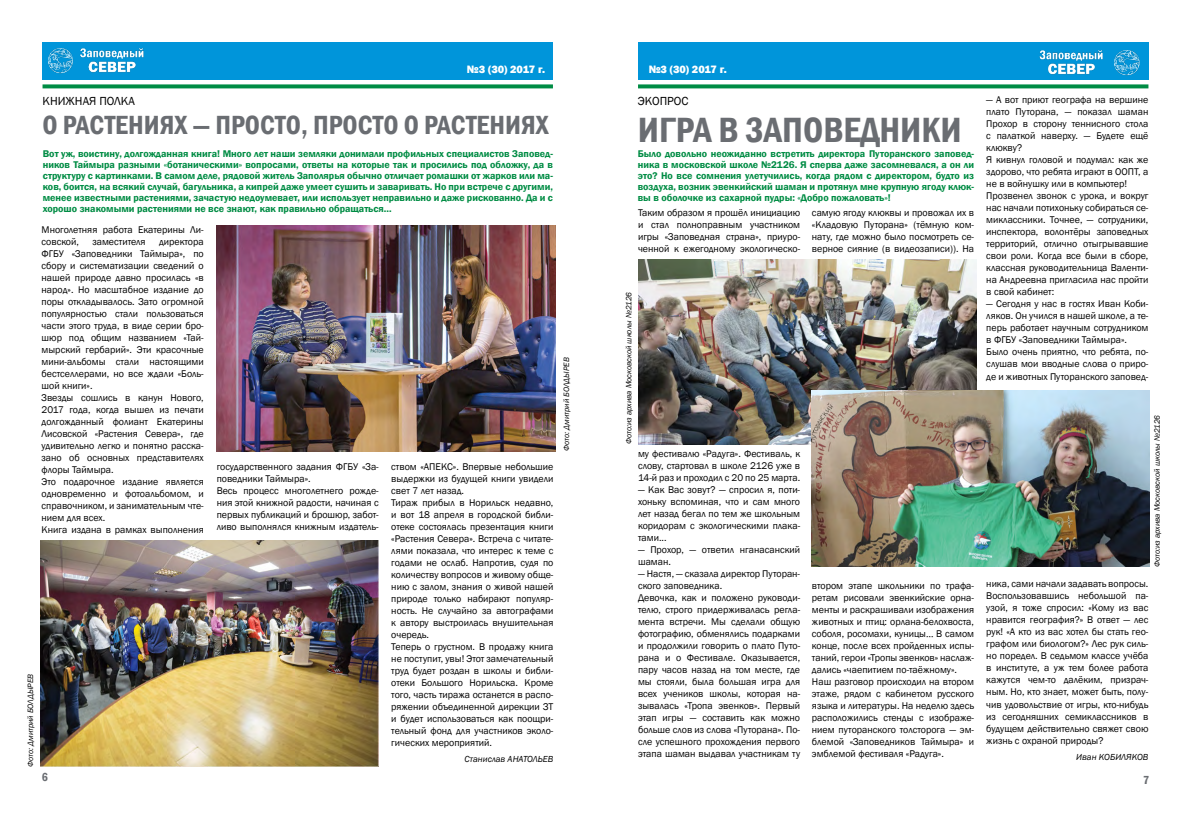
<style>
.page{position:relative;width:1191px;height:823px;background:#fff}
.page>*{position:absolute;margin:0;border:0;box-sizing:border-box;transform-origin:0 0}
.t1{font:600 condensed 36px "Franklin Gothic";color:#6a6d72}
.t2{font:600 condensed 27px "Franklin Gothic";color:#6a6d72}
.t3{font:12px "Franklin Gothic";color:#000}
.t4{font:600 condensed 12px "Franklin Gothic";color:#6a6d72}
.t5{font:800 11px "Franklin Gothic";letter-spacing:-.01em;color:#fff}
.t6{font:10px/12px "Franklin Gothic";color:#000}
.t7{font:600 10px/11px "Franklin Gothic";color:#008c44;text-align:justify}
.t8{font:italic 9px "Franklin Gothic";color:#000}
.t9{font:italic 8px "Franklin Gothic";color:#000}
</style>
<div class="page">
<div style="left:43px;top:43px;width:510px;height:37px;background:#0095da"></div>
<svg style="left:43px;top:84px;width:510px;height:4px;background:#1b9857"></svg>
<img style="left:49px;top:48px;width:95px;height:26px">
<div style="left:638px;top:43px;width:510px;height:37px;background:#0095da"></div>
<svg style="left:638px;top:84px;width:510px;height:4px;background:#1b9857"></svg>
<img style="left:1039px;top:50px;width:64px;height:25px">
<img style="left:1114px;top:50px;width:26px;height:26px">
<img style="left:638px;top:259px;width:338px;height:185px">
<img style="left:811px;top:390px;width:338px;height:176px">
<img style="left:217px;top:225px;width:338px;height:226px">
<img style="left:40px;top:540px;width:339px;height:225px">
<p class="t5" style="left:467px;top:62px;width:80px">№3 (30) 2017 г.</p>
<p class="t3" style="left:43px;top:93px;width:94px">КНИЖНАЯ ПОЛКА</p>
<h2 class="t2" style="left:43px;top:107px;width:507px">О РАСТЕНИЯХ — ПРОСТО, ПРОСТО О РАСТЕНИЯХ</h2>
<p class="t7" style="left:43px;top:149px;width:512px">Вот уж, воистину, долгожданная книга! Много лет наши земляки донимали профильных специалистов Заповед&shy;ников Таймыра разными «ботаническими» вопросами, ответы на которые так и просились под обложку, да в структуру с картинками. В самом деле, рядовой житель Заполярья обычно отличает ромашки от жарков или ма&shy;ков, боится, на всякий случай, багульника, а кипрей даже умеет сушить и заваривать. Но при встрече с другими, менее известными растениями, зачастую недоумевает, или использует неправильно и даже рискованно. Да и с хорошо знакомыми растениями не все знают, как правильно обращаться…</p>
<p class="t6" style="left:42px;top:223px;width:164px">Многолетняя работа Екатерины Ли&shy;совской,</p>
<p class="t6" style="left:42px;top:235px;width:164px;text-indent:117px">директора<br>ФГБУ «Заповедники Таймыра», по сбору и систематизации сведений о нашей природе давно просилась «в народ». Но масштабное издание до поры откладывалось. Зато огромной популярностью стали пользоваться части этого труда, в виде серии бро&shy;шюр под общим названием «Тай&shy;мырский гербарий». Эти красочные мини-альбомы стали настоящими бестселлерами, но все ждали «Боль&shy;шой книги».<br>Звезды сошлись в канун Нового,<br>2017 года, когда вышел из печати долгожданный фолиант Екатерины<br>Лисовской «Растения Севера», где удивительно легко и понятно расска&shy;зано об основных представителях флоры Таймыра.<br>Это подарочное издание является одновременно и фотоальбомом, и справочником, и занимательным чте&shy;нием для всех.<br>Книга издана в рамках выполнения</p>
<p class="t6" style="left:92px;top:235px;width:55px">заместителя</p>
<p class="t6" style="left:391px;top:460px;width:164px">ством «АПЕКС». Впервые небольшие выдержки из будущей книги увидели свет 7 лет назад.<br>Тираж прибыл в Норильск недавно, и вот 18 апреля в городской библи&shy;отеке состоялась презентация книги «Растения Севера». Встреча с читате&shy;лями показала, что интерес к теме с годами не ослаб. Напротив, судя по количеству вопросов и живому обще&shy;нию с залом, знания о живой нашей природе только набирают популяр&shy;ность. Не случайно за автографами к автору выстроилась внушительная очередь.<br>Теперь о грустном. В продажу книга не поступит, увы! Этот замечательный труд будет роздан в школы и библи&shy;отеки Большого Норильска. Кроме того, часть тиража останется в распо&shy;ряжении объединенной дирекции ЗТ и будет использоваться как поощри&shy;тельный фонд для участников эколо&shy;гических мероприятий.</p>
<p class="t8" style="left:464px;top:753px;width:90px">Станислав АНАТОЛЬЕВ</p>
<p class="t6" style="left:217px;top:460px;width:164px">государственного задания ФГБУ «За&shy;поведники Таймыра».<br>Весь процесс многолетнего рожде&shy;ния этой книжной радости, начиная с первых публикаций и брошюр, забот&shy;ливо выполнялся книжным издатель-</p>
<p class="t9" style="left:26px;top:766px;width:95px;rotate:-90deg">Фото: Дмитрий БОЛДЫРЕВ</p>
<p class="t9" style="left:561px;top:450px;width:95px;rotate:-90deg">Фото: Дмитрий БОЛДЫРЕВ</p>
<p class="t5" style="left:648px;top:62px;width:80px">№3 (30) 2017 г.</p>
<p class="t3" style="left:638px;top:93px;width:52px">ЭКОПРОС</p>
<h1 class="t1" style="left:638px;top:105px;width:325px">ИГРА В ЗАПОВЕДНИКИ</h1>
<p class="t7" style="left:638px;top:149px;width:338px">Было довольно неожиданно встретить директора Путоранского заповед&shy;ника в московской школе №2126. Я сперва даже засомневался, а он ли это? Но все сомнения улетучились, когда рядом с директором, будто из воздуха, возник эвенкийский шаман и протянул мне крупную ягоду клюк&shy;вы в оболочке из сахарной пудры: «Добро пожаловать»!</p>
<p class="t6" style="left:638px;top:207px;width:164px;text-align:justify">Таким образом я прошёл инициацию и стал полноправным участником игры «Заповедная страна», приуро&shy;ченной к ежегодному экологическо-</p>
<p class="t6" style="left:812px;top:207px;width:164px;text-align:justify">самую ягоду клюквы и провожал их в «Кладовую Путорана» (тёмную ком&shy;нату, где можно было посмотреть се&shy;верное сияние (в видеозаписи)). На</p>
<p class="t9" style="left:624px;top:444px;width:153px;rotate:-90deg">Фото:из архива Московской школы №2126</p>
<p class="t6" style="left:638px;top:447px;width:164px;text-align:justify">му фестивалю «Радуга». Фестиваль, к слову, стартовал в школе 2126 уже в 14-й раз и проходил с 20 по 25 марта.</p>
<p class="t6" style="left:638px;top:483px;width:164px;text-align:justify">— Как Вас зовут? — спросил я, поти&shy;хоньку вспоминая, что и сам много лет назад бегал по тем же школьным коридорам с экологическими плака&shy;тами...</p>
<p class="t6" style="left:638px;top:543px;width:164px">— Прохор, — ответил нганасанский шаман.</p>
<p class="t6" style="left:638px;top:567px;width:164px">— Настя, — сказала директор Путоран&shy;ского заповедника.<br>Девочка, как и положено руководи&shy;телю, строго придерживалась регла&shy;мента встречи. Мы сделали общую фотографию, обменялись подарками и продолжили говорить о плато Путо&shy;рана и о Фестивале. Оказывается, пару часов назад на том месте, где мы стояли, была большая игра для всех учеников школы, которая на&shy;зывалась «Тропа эвенков». Первый этап игры — составить как можно больше слов из слова «Путорана». По&shy;сле успешного прохождения первого этапа шаман выдавал участникам ту</p>
<p class="t6" style="left:812px;top:579px;width:164px">втором этапе школьники по трафа&shy;ретам рисовали эвенкийские орна&shy;менты и раскрашивали изображения животных и птиц: орлана-белохвоста, соболя, росомахи, куницы… В самом конце, после всех пройденных испы&shy;таний, герои «Тропы эвенков» наслаж&shy;дались «чаепитием по-таёжному».<br>Наш разговор происходил на втором этаже, рядом с кабинетом русского языка и литературы. На неделю здесь расположились стенды с изображе&shy;нием путоранского толсторога — эм&shy;блемой «Заповедников Таймыра» и эмблемой фестиваля «Радуга».</p>
<p class="t6" style="left:986px;top:94px;width:164px">— А вот приют географа на вершине плато Путорана, — показал шаман<br>Прохор в сторону теннисного стола с палаткой наверху. — Будете ещё клюкву?<br>Я кивнул головой и подумал: как же здорово, что ребята играют в ООПТ, а не в войнушку или в компьютер!<br>Прозвенел звонок с урока, и вокруг нас начали потихоньку собираться се&shy;миклассники. Точнее, — сотрудники, инспектора, волонтёры заповедных территорий, отлично отыгрывавшие свои роли. Когда все были в сборе, классная руководительница Валенти&shy;на Андреевна пригласила нас пройти в свой кабинет:</p>
<p class="t6" style="left:986px;top:298px;width:164px">— Сегодня у нас в гостях Иван Коби&shy;ляков. Он учился в нашей школе, а те&shy;перь работает научным сотрудником в ФГБУ «Заповедники Таймыра».<br>Было очень приятно, что ребята, по&shy;слушав мои вводные слова о приро&shy;де и животных Путоранского заповед-</p>
<p class="t9" style="left:1152px;top:566px;width:153px;rotate:-90deg">Фото:из архива Московской школы №2126</p>
<p class="t6" style="left:986px;top:578px;width:164px;text-align:justify">ника, сами начали задавать вопросы.<br>Воспользовавшись небольшой па&shy;узой, я тоже спросил: «Кому из вас нравится география?» В ответ — лес рук! «А кто из вас хотел бы стать гео&shy;графом или биологом?» Лес рук силь&shy;но поредел. В седьмом классе учёба в институте, а уж тем более работа кажутся чем-то далёким, призрач&shy;ным. Но, кто знает, может быть, полу&shy;чив удовольствие от игры, кто-нибудь из сегодняшних семиклассников в будущем действительно свяжет свою жизнь с охраной природы?</p>
<p class="t8" style="left:1076px;top:750px;width:74px">Иван КОБИЛЯКОВ</p>
<p class="t4" style="left:42px;top:768px;width:8px">6</p>
<p class="t4" style="left:1143px;top:771px;width:8px">7</p>
</div>
